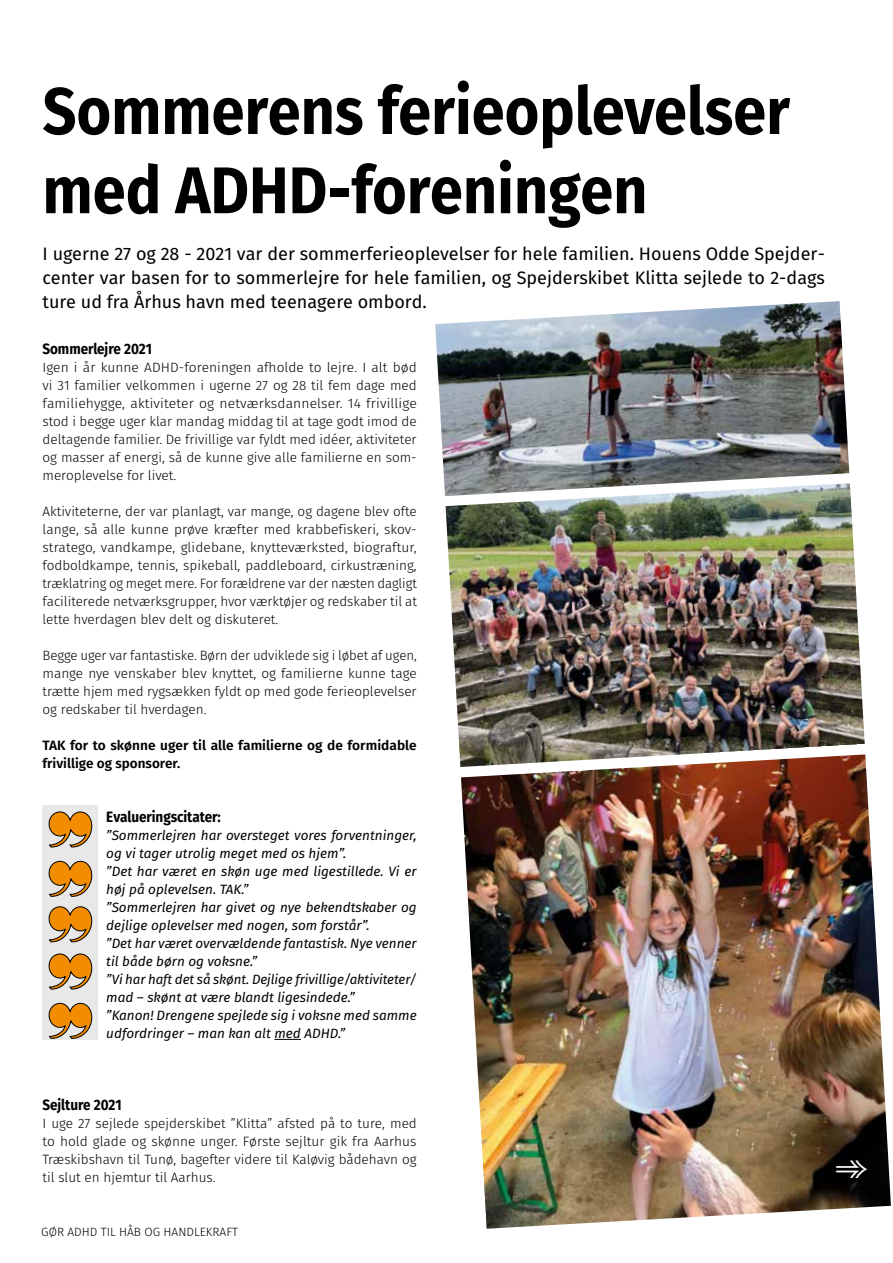
<style>
.page{position:relative;width:893px;height:1263px;background:#fff}
.page>*{position:absolute;margin:0;border:0;box-sizing:border-box;transform-origin:0 0}
.t1{font:700 66px/79.2px "Fira Sans";color:#000;scale:.9 1}
.t2{font:18px/24px "Fira Sans";color:#000;text-align:justify}
.t3{font:700 15px "Fira Sans";letter-spacing:-.005em;color:#000;scale:.9 1}
.t4{font:300 13.5px/18px "Fira Sans";color:#000;text-align:justify}
.t5{font:italic 13.5px/18px "Fira Sans";color:#000}
.t6{font:600 13.5px/18px "Fira Sans";letter-spacing:.005em;color:#000}
.t7{font:300 12px "Fira Sans";color:#000}
</style>
<div class="page">
<svg style="left:274px;top:1039px;width:27px;height:1px"></svg>
<img style="left:461px;top:754px;width:430px;height:475px">
<img style="left:435px;top:301px;width:414px;height:195px">
<img style="left:446px;top:483px;width:419px;height:284px">
<div style="left:43px;top:805px;width:55px;height:235px;background:#e3e3e3"></div>
<svg style="left:49px;top:811px;width:43px;height:36px"></svg>
<svg style="left:49px;top:861px;width:43px;height:36px"></svg>
<svg style="left:49px;top:906px;width:43px;height:36px"></svg>
<svg style="left:49px;top:953px;width:43px;height:36px"></svg>
<svg style="left:49px;top:1003px;width:43px;height:36px"></svg>
<svg style="left:836px;top:1160px;width:31px;height:18px"></svg>
<h1 class="t1" style="left:43px;top:67px;width:832px">Sommerens ferieoplevelser med ADHD-foreningen</h1>
<h2 class="t2" style="left:43px;top:241px;width:784px">I ugerne 27 og 28 - 2021 var der sommerferieoplevelser for hele familien. Houens Odde Spejder&shy;center var basen for to sommerlejre for hele familien, og Spejderskibet Klitta sejlede to 2-dags ture ud fra Århus havn med teenagere ombord.</h2>
<p class="t3" style="left:43px;top:336px;width:123px">Sommerlejre 2021</p>
<p class="t4" style="left:43px;top:358px;width:376px">Igen i år kunne ADHD-foreningen afholde to lejre. I alt bød vi 31 familier velkommen i ugerne 27 og 28 til fem dage med familiehygge, aktiviteter og netværksdannelser. 14 frivillige stod i begge uger klar mandag middag til at tage godt imod de deltagende familier. De frivillige var fyldt med idéer, aktiviteter og masser af energi, så de kunne give alle familierne en som&shy;meroplevelse for livet.</p>
<p class="t4" style="left:43px;top:502px;width:376px">Aktiviteterne, der var planlagt, var mange, og dagene blev ofte lange, så alle kunne prøve kræfter med krabbefiskeri, skov&shy;stratego, vandkampe, glidebane, knytteværksted, biograftur, fodboldkampe, tennis, spikeball, paddleboard, cirkustræning, træklatring og meget mere. For forældrene var der næsten dagligt faciliterede netværksgrupper, hvor værktøjer og redskaber til at lette hverdagen blev delt og diskuteret.</p>
<p class="t4" style="left:43px;top:646px;width:376px">Begge uger var fantastiske. Børn der udviklede sig i løbet af ugen, mange nye venskaber blev knyttet, og familierne kunne tage trætte hjem med rygsækken fyldt op med gode ferieoplevelser og redskaber til hverdagen.</p>
<p class="t6" style="left:43px;top:735px;width:376px">TAK for to skønne uger til alle familierne og de formidable frivillige og sponsorer.</p>
<p class="t3" style="left:106px;top:804px;width:129px">Evalueringscitater:</p>
<p class="t5" style="left:106px;top:826px;width:312px">”Sommerlejren har oversteget vores forventninger, og vi tager utrolig meget med os hjem”.<br>”Det har været en skøn uge med ligestillede. Vi er høj på oplevelsen. TAK.”<br>”Sommerlejren har givet og nye bekendtskaber og dejlige oplevelser med nogen, som forstår”.<br>”Det har været overvældende fantastisk. Nye venner til både børn og voksne.”<br>”Vi har haft det så skønt. Dejlige frivillige/aktiviteter/ mad – skønt at være blandt ligesindede.”<br>”Kanon! Drengene spejlede sig i voksne med samme udfordringer – man kan alt med ADHD.”</p>
<p class="t3" style="left:43px;top:1092px;width:90px">Sejlture 2021</p>
<p class="t4" style="left:43px;top:1114px;width:376px">I uge 27 sejlede spejderskibet ”Klitta” afsted på to ture, med to hold glade og skønne unger. Første sejltur gik fra Aarhus Træskibshavn til Tunø, bagefter videre til Kaløvig bådehavn og til slut en hjemtur til Aarhus.</p>
<p class="t7" style="left:41px;top:1223px;width:198px">GØR ADHD TIL HÅB OG HANDLEKRAFT</p>
</div>
